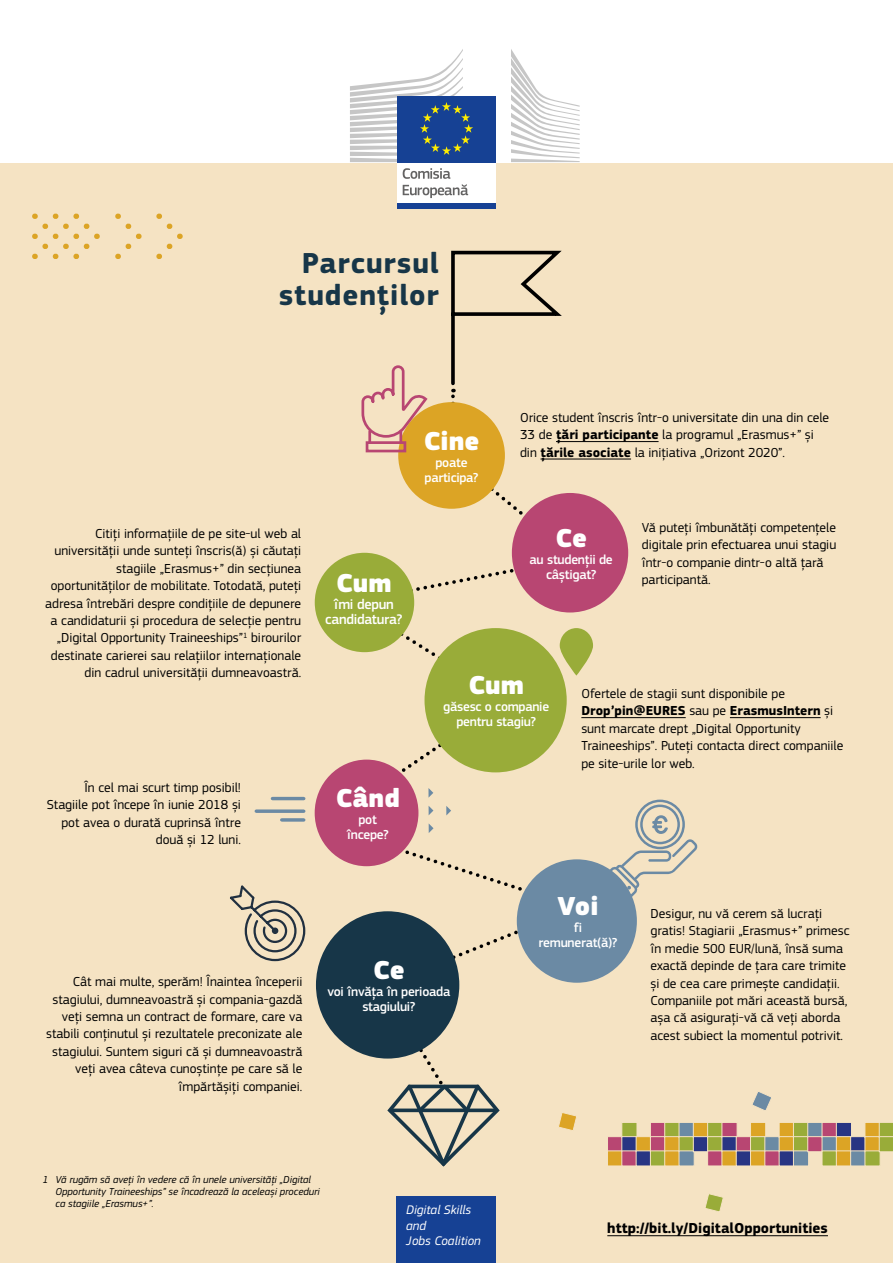
<style>
.page{position:relative;width:893px;height:1263px;background:#f5e3c3}
.page>*{position:absolute;margin:0;border:0;box-sizing:border-box;transform-origin:0 0}
.t1{font:700 30px/31.5px "EC Square Sans Pro";letter-spacing:.03em;color:#173648;text-align:right}
.t2{font:900 27px "EC Square Sans Pro Extra";color:#fff}
.t3{font:700 15px "EC Square Sans Pro";color:#000}
.t4{font:500 14.4px/15px "EC Square Sans Pro";letter-spacing:-.02em;color:#fff;text-align:center}
.t5{font:13.5px/17.4px "EC Square Sans Pro";color:#000}
.t6{font:500 13.5px/15px "EC Square Sans Pro";letter-spacing:-.02em;color:#fff;text-align:center}
.t7{font:italic 13.05px/15.6px "EC Square Sans Pro";color:#fff}
.t8{font:italic 10.5px/12px "EC Square Sans Pro";color:#000}
.s1{font-weight:700}
</style>
<div class="page">
<div style="left:512px;top:493px;width:116px;height:119px;background:#b84672;border-radius:50%"></div>
<div style="left:517px;top:859px;width:120px;height:124px;background:#6b8aa4;border-radius:50%"></div>
<svg style="left:230px;top:885px;width:76px;height:77px"></svg>
<div style="left:272px;top:927px;width:6px;height:7px;background:#213040;border-radius:50%"></div>
<svg style="left:605px;top:800px;width:93px;height:99px"></svg>
<svg style="left:32px;top:213px;width:68px;height:46px"></svg>
<svg style="left:115px;top:213px;width:27px;height:46px"></svg>
<svg style="left:156px;top:213px;width:27px;height:46px"></svg>
<div style="left:0;top:0;width:893px;height:162px;background:#fff"></div>
<svg style="left:303px;top:162px;width:323px;height:47px"></svg>
<div style="left:397px;top:160px;width:99px;height:44px;background:#fff"></div>
<svg style="left:511px;top:49px;width:69px;height:113px"></svg>
<div style="left:397px;top:96px;width:99px;height:66px;background:#164194"></div>
<svg style="left:350px;top:49px;width:123px;height:113px"></svg>
<div style="left:397px;top:203px;width:99px;height:5px;background:#164194"></div>
<svg style="left:403px;top:168px;width:65px;height:30px"></svg>
<div style="left:607px;top:1136px;width:16px;height:16px;background:#b84672;border:1px solid #f5e3c3"></div>
<div style="left:607px;top:1150px;width:16px;height:16px;background:#dca425;border:1px solid #f5e3c3"></div>
<div style="left:621px;top:1122px;width:16px;height:16px;background:#99ac39;border:1px solid #f5e3c3"></div>
<div style="left:621px;top:1136px;width:16px;height:16px;background:#283583;border:1px solid #f5e3c3"></div>
<div style="left:621px;top:1150px;width:16px;height:16px;background:#b84672;border:1px solid #f5e3c3"></div>
<div style="left:636px;top:1136px;width:16px;height:16px;background:#dca425;border:1px solid #f5e3c3"></div>
<div style="left:636px;top:1150px;width:16px;height:16px;background:#283583;border:1px solid #f5e3c3"></div>
<div style="left:650px;top:1122px;width:16px;height:16px;background:#b84672;border:1px solid #f5e3c3"></div>
<div style="left:650px;top:1136px;width:16px;height:16px;background:#b84672;border:1px solid #f5e3c3"></div>
<div style="left:650px;top:1150px;width:16px;height:16px;background:#99ac39;border:1px solid #f5e3c3"></div>
<div style="left:664px;top:1122px;width:16px;height:16px;background:#99ac39;border:1px solid #f5e3c3"></div>
<div style="left:664px;top:1136px;width:16px;height:16px;background:#dca425;border:1px solid #f5e3c3"></div>
<div style="left:664px;top:1150px;width:16px;height:16px;background:#dca425;border:1px solid #f5e3c3"></div>
<div style="left:679px;top:1122px;width:16px;height:16px;background:#6b8aa4;border:1px solid #f5e3c3"></div>
<div style="left:679px;top:1136px;width:16px;height:16px;background:#99ac39;border:1px solid #f5e3c3"></div>
<div style="left:679px;top:1150px;width:16px;height:16px;background:#6b8aa4;border:1px solid #f5e3c3"></div>
<div style="left:693px;top:1122px;width:16px;height:16px;background:#dca425;border:1px solid #f5e3c3"></div>
<div style="left:693px;top:1136px;width:16px;height:16px;background:#283583;border:1px solid #f5e3c3"></div>
<div style="left:707px;top:1122px;width:16px;height:16px;background:#99ac39;border:1px solid #f5e3c3"></div>
<div style="left:707px;top:1136px;width:16px;height:16px;background:#99ac39;border:1px solid #f5e3c3"></div>
<div style="left:707px;top:1150px;width:16px;height:16px;background:#b84672;border:1px solid #f5e3c3"></div>
<div style="left:721px;top:1122px;width:16px;height:16px;background:#b84672;border:1px solid #f5e3c3"></div>
<div style="left:721px;top:1136px;width:16px;height:16px;background:#283583;border:1px solid #f5e3c3"></div>
<svg style="left:721px;top:1150px;width:16px;height:16px"></svg>
<svg style="left:752px;top:1092px;width:19px;height:18px"></svg>
<div style="left:736px;top:1136px;width:16px;height:16px;background:#b84672;border:1px solid #f5e3c3"></div>
<div style="left:736px;top:1150px;width:16px;height:16px;background:#283583;border:1px solid #f5e3c3"></div>
<div style="left:750px;top:1122px;width:16px;height:16px;background:#dca425;border:1px solid #f5e3c3"></div>
<div style="left:750px;top:1136px;width:16px;height:16px;background:#99ac39;border:1px solid #f5e3c3"></div>
<div style="left:750px;top:1150px;width:16px;height:16px;background:#dca425;border:1px solid #f5e3c3"></div>
<div style="left:764px;top:1136px;width:16px;height:16px;background:#6b8aa4;border:1px solid #f5e3c3"></div>
<div style="left:764px;top:1150px;width:16px;height:16px;background:#b84672;border:1px solid #f5e3c3"></div>
<div style="left:779px;top:1122px;width:16px;height:16px;background:#dca425;border:1px solid #f5e3c3"></div>
<div style="left:779px;top:1136px;width:16px;height:16px;background:#dca425;border:1px solid #f5e3c3"></div>
<div style="left:779px;top:1150px;width:16px;height:16px;background:#283583;border:1px solid #f5e3c3"></div>
<div style="left:793px;top:1122px;width:16px;height:16px;background:#99ac39;border:1px solid #f5e3c3"></div>
<div style="left:793px;top:1136px;width:16px;height:16px;background:#99ac39;border:1px solid #f5e3c3"></div>
<div style="left:793px;top:1150px;width:16px;height:16px;background:#6b8aa4;border:1px solid #f5e3c3"></div>
<div style="left:807px;top:1122px;width:16px;height:16px;background:#6b8aa4;border:1px solid #f5e3c3"></div>
<div style="left:807px;top:1136px;width:16px;height:16px;background:#b84672;border:1px solid #f5e3c3"></div>
<div style="left:822px;top:1122px;width:16px;height:16px;background:#b84672;border:1px solid #f5e3c3"></div>
<div style="left:822px;top:1136px;width:16px;height:16px;background:#6b8aa4;border:1px solid #f5e3c3"></div>
<div style="left:822px;top:1150px;width:16px;height:16px;background:#99ac39;border:1px solid #f5e3c3"></div>
<div style="left:836px;top:1122px;width:16px;height:16px;background:#283583;border:1px solid #f5e3c3"></div>
<div style="left:836px;top:1136px;width:16px;height:16px;background:#dca425;border:1px solid #f5e3c3"></div>
<div style="left:836px;top:1150px;width:16px;height:16px;background:#dca425;border:1px solid #f5e3c3"></div>
<div style="left:850px;top:1136px;width:16px;height:16px;background:#283583;border:1px solid #f5e3c3"></div>
<div style="left:850px;top:1150px;width:16px;height:16px;background:#6b8aa4;border:1px solid #f5e3c3"></div>
<div style="left:864px;top:1122px;width:16px;height:16px;background:#dca425;border:1px solid #f5e3c3"></div>
<div style="left:864px;top:1136px;width:16px;height:16px;background:#dca425;border:1px solid #f5e3c3"></div>
<div style="left:864px;top:1150px;width:16px;height:16px;background:#99ac39;border:1px solid #f5e3c3"></div>
<svg style="left:705px;top:1194px;width:18px;height:18px"></svg>
<svg style="left:879px;top:1122px;width:14px;height:30px"></svg>
<hr style="left:581px;top:717px;width:105px;height:1px;background:#000">
<hr style="left:730px;top:717px;width:91px;height:1px;background:#000">
<hr style="left:272px;top:797px;width:32px;height:3px;background:#6b8aa4">
<svg style="left:256px;top:809px;width:48px;height:4px"></svg>
<svg style="left:282px;top:818px;width:22px;height:4px"></svg>
<hr style="left:556px;top:441px;width:103px;height:1px;background:#000">
<hr style="left:540px;top:459px;width:91px;height:1px;background:#000">
<svg style="left:321px;top:250px;width:272px;height:917px"></svg>
<hr style="left:607px;top:1235px;width:221px;height:1px;background:#000">
<div style="left:397px;top:1197px;width:99px;height:66px;background:#164194"></div>
<h1 class="t1" style="left:279px;top:249px;width:162px">Parcursul studenților</h1>
<h2 class="t2" style="left:424px;top:424px;width:57px">Cine</h2>
<p class="t6" style="left:425px;top:455px;width:55px">poate participa?</p>
<p class="t5" style="left:520px;top:409px;width:311px">Orice student înscris într-o universitate din una din cele<br>33 de <span class="s1">țări participante</span> la programul „Erasmus+” și din <span class="s1">țările asociate</span> la inițiativa „Orizont 2020”.</p>
<p class="t5" style="left:45px;top:525px;width:258px;text-align:right">Citiți informațiile de pe site-ul web al universității unde sunteți înscris(ă) și căutați stagiile „Erasmus+” din secțiunea oportunităților de mobilitate. Totodată, puteți adresa întrebări despre condițiile de depunere a candidaturii și procedura de selecție pentru „Digital Opportunity Traineeships”<sup>1</sup> birourilor destinate carierei sau relațiilor internaționale din cadrul universității dumneavoastră.</p>
<p class="t5" style="left:47px;top:779px;width:196px;text-align:right">În cel mai scurt timp posibil!<br>Stagiile pot începe în iunie 2018 și pot avea o durată cuprinsă între două și 12 luni.</p>
<p class="t5" style="left:46px;top:973px;width:258px;text-align:right">Cât mai multe, sperăm! Înaintea începerii stagiului, dumneavoastră și compania-gazdă veți semna un contract de formare, care va stabili conținutul și rezultatele preconizate ale stagiului. Suntem siguri că și dumneavoastră veți avea câteva cunoștințe pe care să le împărtășiți companiei.</p>
<h2 class="t2" style="left:336px;top:566px;width:57px">Cum</h2>
<p class="t4" style="left:325px;top:597px;width:79px">îmi depun candidatura?</p>
<h2 class="t2" style="left:336px;top:781px;width:66px">Când</h2>
<p class="t6" style="left:347px;top:812px;width:43px">pot începe?</p>
<h2 class="t2" style="left:555px;top:521px;width:33px">Ce</h2>
<p class="t6" style="left:530px;top:552px;width:85px">au studenții de câștigat?</p>
<p class="t5" style="left:642px;top:519px;width:196px">Vă puteți îmbunătăți competențele digitale prin efectuarea unui stagiu într-o companie dintr-o altă țară participantă.</p>
<h2 class="t2" style="left:469px;top:669px;width:57px">Cum</h2>
<p class="t6" style="left:443px;top:700px;width:107px">găsesc o companie pentru stagiu?</p>
<p class="t5" style="left:581px;top:685px;width:264px">Ofertele de stagii sunt disponibile pe <span class="s1">Drop’pin@EURES</span> sau pe <span class="s1">ErasmusIntern</span> și sunt marcate drept „Digital Opportunity Traineeships”. Puteți contacta direct companiile pe site-urile lor web.</p>
<h2 class="t2" style="left:373px;top:953px;width:33px">Ce</h2>
<p class="t6" style="left:327px;top:984px;width:124px">voi învăța în perioada stagiului?</p>
<h2 class="t2" style="left:558px;top:889px;width:42px">Voi</h2>
<p class="t6" style="left:539px;top:920px;width:80px">fi remunerat(ă)?</p>
<p class="t5" style="left:650px;top:905px;width:201px">Desigur, nu vă cerem să lucrați gratis! Stagiarii „Erasmus+” primesc în medie 500 EUR/lună, însă suma exactă depinde de țara care trimite și de cea care primește candidații.<br>Companiile pot mări această bursă, așa că asigurați-vă că veți aborda acest subiect la momentul potrivit.</p>
<p class="t8" style="left:56px;top:1173px;width:266px;text-indent:-13px">1 Vă rugăm să aveți în vedere că în unele universități „Digital<br>Opportunity Traineeships” se încadrează la aceleași proceduri ca stagiile „Erasmus+”.</p>
<p class="t7" style="left:406px;top:1202px;width:76px">Digital Skills and<br>Jobs Coalition</p>
<p class="t3" style="left:607px;top:1219px;width:222px">http://bit.ly/DigitalOpportunities</p>
</div>
